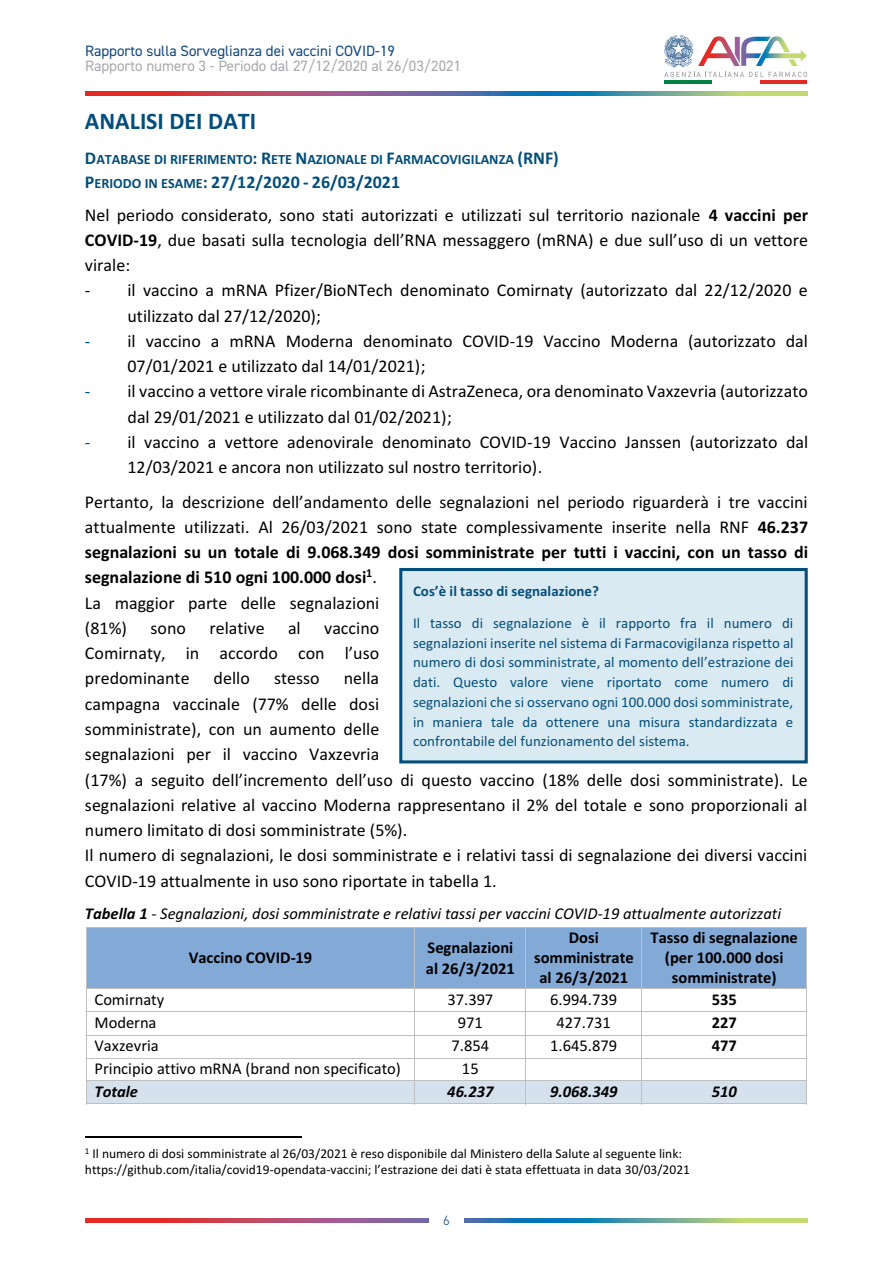
<style>
.page{position:relative;width:893px;height:1263px;background:#fff}
.page>*{position:absolute;margin:0;border:0;box-sizing:border-box;transform-origin:0 0}
.t1{font:700 24px "Calibri";color:#034e7a}
.t2{font:18px/25.2px "Calibri";color:#000}
.t3{font:700 16.5px/20.1px "Calibri";color:#000;text-align:center}
.t4{font:16.5px "Calibri";color:#000}
.t5{font:italic 16.5px "Calibri";color:#000}
.t6{font:italic 700 16.5px "Calibri";letter-spacing:.005em;color:#000}
.t7{font:15px/19.8px "Calibri";color:#034e7a;text-align:justify}
.t8{font:15px "DIN2014";color:#a7a8aa}
.t9{font:15px "DIN2014";color:#114780}
.t10{font:700 15px "Calibri";color:#034e7a}
.t11{font:700 14.25px "Calibri";color:#034e7a}
.t12{font:13.5px/16.5px "Calibri";color:#000}
.t13{font:300 13.5px "DIN2014";color:#114780}
.s1{font-size:18px}
.s2{font-weight:700;color:#034e7a}
.s3{font-weight:700;font-size:14.25px;color:#034e7a}
.s4{font-weight:700}
.s5{color:#034e7a}
</style>
<div class="page">
<div style="left:87px;top:928px;width:327px;height:60px;background:#83a9d7"></div>
<div style="left:415px;top:928px;width:111px;height:60px;background:#83a9d7"></div>
<div style="left:526px;top:928px;width:115px;height:60px;background:#83a9d7"></div>
<div style="left:642px;top:928px;width:164px;height:60px;background:#83a9d7"></div>
<hr style="left:86px;top:927px;width:721px;height:1px;background:#bfbfbf">
<hr style="left:86px;top:928px;width:1px;height:60px;background:#bfbfbf">
<hr style="left:414px;top:928px;width:1px;height:60px;background:#bfbfbf">
<hr style="left:526px;top:928px;width:1px;height:60px;background:#bfbfbf">
<hr style="left:641px;top:928px;width:1px;height:60px;background:#bfbfbf">
<hr style="left:806px;top:928px;width:1px;height:60px;background:#bfbfbf">
<hr style="left:86px;top:988px;width:721px;height:1px;background:#bfbfbf">
<hr style="left:86px;top:1011px;width:721px;height:1px;background:#bfbfbf">
<hr style="left:86px;top:1035px;width:721px;height:1px;background:#bfbfbf">
<hr style="left:86px;top:1058px;width:721px;height:1px;background:#bfbfbf">
<div style="left:87px;top:1081px;width:327px;height:22px;background:#d6e1ee"></div>
<div style="left:415px;top:1081px;width:111px;height:22px;background:#d6e1ee"></div>
<div style="left:526px;top:1081px;width:115px;height:22px;background:#d6e1ee"></div>
<div style="left:642px;top:1081px;width:164px;height:22px;background:#d6e1ee"></div>
<hr style="left:86px;top:1080px;width:721px;height:1px;background:#bfbfbf">
<svg style="left:86px;top:989px;width:1px;height:114px"></svg>
<hr style="left:86px;top:1103px;width:328px;height:1px;background:#bfbfbf">
<svg style="left:414px;top:989px;width:1px;height:115px"></svg>
<hr style="left:415px;top:1103px;width:111px;height:1px;background:#bfbfbf">
<hr style="left:526px;top:1103px;width:115px;height:1px;background:#bfbfbf">
<svg style="left:641px;top:989px;width:1px;height:115px"></svg>
<hr style="left:642px;top:1103px;width:164px;height:1px;background:#bfbfbf">
<svg style="left:806px;top:989px;width:1px;height:115px"></svg>
<hr style="left:85px;top:1136px;width:216px;height:1px;background:#000">
<div style="left:401px;top:569px;width:405px;height:193px;background:#daeaf3"></div>
<div style="left:399px;top:568px;width:409px;height:195px;border:3px solid #034e7a"></div>
<svg style="left:664px;top:35px;width:143px;height:42px"></svg>
<hr style="left:759px;top:80px;width:48px;height:4px;background:#e32a25">
<hr style="left:664px;top:80px;width:48px;height:4px;background:#038445">
<svg style="left:85px;top:1218px;width:723px;height:4px;background:#8d737e"></svg>
<div style="left:429px;top:1212px;width:34px;height:17px;background:#fff"></div>
<svg style="left:85px;top:91px;width:723px;height:5px;background:#8b7380"></svg>
<p class="t9" style="left:85px;top:46px;width:311px">Rapporto sulla Sorveglianza dei vaccini COVID-19</p>
<p class="t8" style="left:85px;top:61px;width:378px">Rapporto numero 3 - Periodo dal 27/12/2020 al 26/03/2021</p>
<h1 class="t1" style="left:85px;top:113px;width:173px">ANALISI DEI DATI</h1>
<p class="t11" style="left:85px;top:154px;width:475px"><span class="s1">D</span>ATABASE DI RIFERIMENTO<span class="s1">: R</span>ETE <span class="s1">N</span>AZIONALE DI <span class="s1">F</span>ARMACOVIGILANZA <span class="s1">(RNF)</span></p>
<p class="t2" style="left:85px;top:167px;width:725px;line-height:33px"><span class="s2">P</span><span class="s3">ERIODO IN ESAME</span><span class="s2">: 27/12/2020 - 26/03/2021<br></span>Nel periodo considerato, sono stati autorizzati e utilizzati sul territorio nazionale <span class="s4">4 vaccini per</span></p>
<p class="t2" style="left:85px;top:229px;width:724px"><span class="s4">COVID-19</span>, due basati sulla tecnologia dell’RNA messaggero (mRNA) e due sull’uso di un vettore virale:</p>
<p class="t2" style="left:127px;top:279px;width:682px;text-indent:-43px">- il vaccino a mRNA Pfizer/BioNTech denominato Comirnaty (autorizzato dal 22/12/2020 e utilizzato dal 27/12/2020);</p>
<p class="t2" style="left:127px;top:329px;width:682px;text-indent:-43px"><span class="s5">-</span> il vaccino a mRNA Moderna denominato COVID-19 Vaccino Moderna (autorizzato dal<br>07/01/2021 e utilizzato dal 14/01/2021);</p>
<p class="t2" style="left:127px;top:380px;width:682px;text-indent:-43px"><span class="s5">-</span> il vaccino a vettore virale ricombinante di AstraZeneca, ora denominato Vaxzevria (autorizzato dal 29/01/2021 e utilizzato dal 01/02/2021);</p>
<p class="t2" style="left:127px;top:431px;width:682px;text-indent:-43px"><span class="s5">-</span> il vaccino a vettore adenovirale denominato COVID-19 Vaccino Janssen (autorizzato dal<br>12/03/2021 e ancora non utilizzato sul nostro territorio).</p>
<p class="t2" style="left:85px;top:490px;width:725px">Pertanto, la descrizione dell’andamento delle segnalazioni nel periodo riguarderà i tre vaccini attualmente utilizzati. Al 26/03/2021 sono state complessivamente inserite nella RNF <span class="s4">46.237 segnalazioni su un totale di 9.068.349 dosi somministrate per tutti i vaccini, con un tasso di segnalazione di 510 ogni 100.000 dosi</span><sup>1</sup>.<br>La maggior parte delle segnalazioni<br>(81%)</p>
<p class="t10" style="left:413px;top:585px;width:188px">Cos’è il tasso di segnalazione?</p>
<p class="t7" style="left:413px;top:614px;width:382px">Il tasso di segnalazione è il rapporto fra il numero di segnalazioni inserite nel sistema di Farmacovigilanza rispetto al numero di dosi somministrate, al momento dell’estrazione dei dati. Questo valore viene riportato come numero di segnalazioni che si osservano ogni 100.000 dosi somministrate, in maniera tale da ottenere una misura standardizzata e confrontabile del funzionamento del sistema.</p>
<p class="t2" style="left:150px;top:617px;width:37px">sono</p>
<p class="t2" style="left:209px;top:617px;width:57px">relative</p>
<p class="t2" style="left:288px;top:617px;width:14px">al</p>
<p class="t2" style="left:85px;top:617px;width:296px;text-align:justify;text-indent:239px">vaccino Comirnaty, in accordo con l’uso predominante</p>
<p class="t2" style="left:85px;top:667px;width:724px;text-indent:259px">nella<br>campagna vaccinale (77% delle dosi<br>somministrate), con un aumento delle<br>segnalazioni per il vaccino Vaxzevria<br>(17%) a seguito dell’incremento dell’uso di questo vaccino (18% delle dosi somministrate). Le segnalazioni relative al vaccino Moderna rappresentano il 2% del totale e sono proporzionali al numero limitato di dosi somministrate (5%).<br>Il numero di segnalazioni, le dosi somministrate e i relativi tassi di segnalazione dei diversi vaccini COVID-19 attualmente in uso sono riportate in tabella 1.</p>
<p class="t5" style="left:85px;top:908px;width:698px"><span class="s4">Tabella 1</span> - Segnalazioni, dosi somministrate e relativi tassi per vaccini COVID-19 attualmente autorizzati</p>
<p class="t3" style="left:189px;top:949px;width:125px">Vaccino COVID-19</p>
<p class="t3" style="left:426px;top:939px;width:90px;text-align:left">Segnalazioni al 26/3/2021</p>
<p class="t3" style="left:534px;top:929px;width:101px">Dosi somministrate al 26/3/2021</p>
<p class="t3" style="left:650px;top:929px;width:149px">Tasso di segnalazione (per 100.000 dosi somministrate)</p>
<p class="t4" style="left:95px;top:993px;width:71px">Comirnaty</p>
<p class="t4" style="left:447px;top:993px;width:47px">37.397</p>
<p class="t4" style="left:550px;top:993px;width:69px">6.994.739</p>
<p class="t3" style="left:712px;top:990px;width:27px">535</p>
<p class="t4" style="left:95px;top:1016px;width:64px">Moderna</p>
<p class="t4" style="left:458px;top:1016px;width:27px">971</p>
<p class="t4" style="left:556px;top:1016px;width:56px">427.731</p>
<p class="t3" style="left:712px;top:1013px;width:27px">227</p>
<p class="t4" style="left:95px;top:1040px;width:66px">Vaxzevria</p>
<p class="t4" style="left:452px;top:1040px;width:39px">7.854</p>
<p class="t4" style="left:550px;top:1040px;width:69px">1.645.879</p>
<p class="t3" style="left:712px;top:1037px;width:27px">477</p>
<p class="t4" style="left:95px;top:1063px;width:308px">Principio attivo mRNA (brand non specificato)</p>
<p class="t4" style="left:462px;top:1063px;width:18px">15</p>
<p class="t6" style="left:95px;top:1085px;width:45px">Totale</p>
<p class="t6" style="left:447px;top:1085px;width:48px">46.237</p>
<p class="t6" style="left:550px;top:1085px;width:69px">9.068.349</p>
<p class="t6" style="left:712px;top:1085px;width:27px">510</p>
<p class="t2" style="left:214px;top:667px;width:38px">dello</p>
<p class="t2" style="left:274px;top:667px;width:47px">stesso</p>
<p class="t12" style="left:85px;top:1146px;width:607px"><sup>1</sup> Il numero di dosi somministrate al 26/03/2021 è reso disponibile dal Ministero della Salute al seguente link: https://github.com/italia/covid19-opendata-vaccini; l’estrazione dei dati è stata effettuata in data 30/03/2021</p>
<p class="t13" style="left:443px;top:1216px;width:8px">6</p>
</div>
